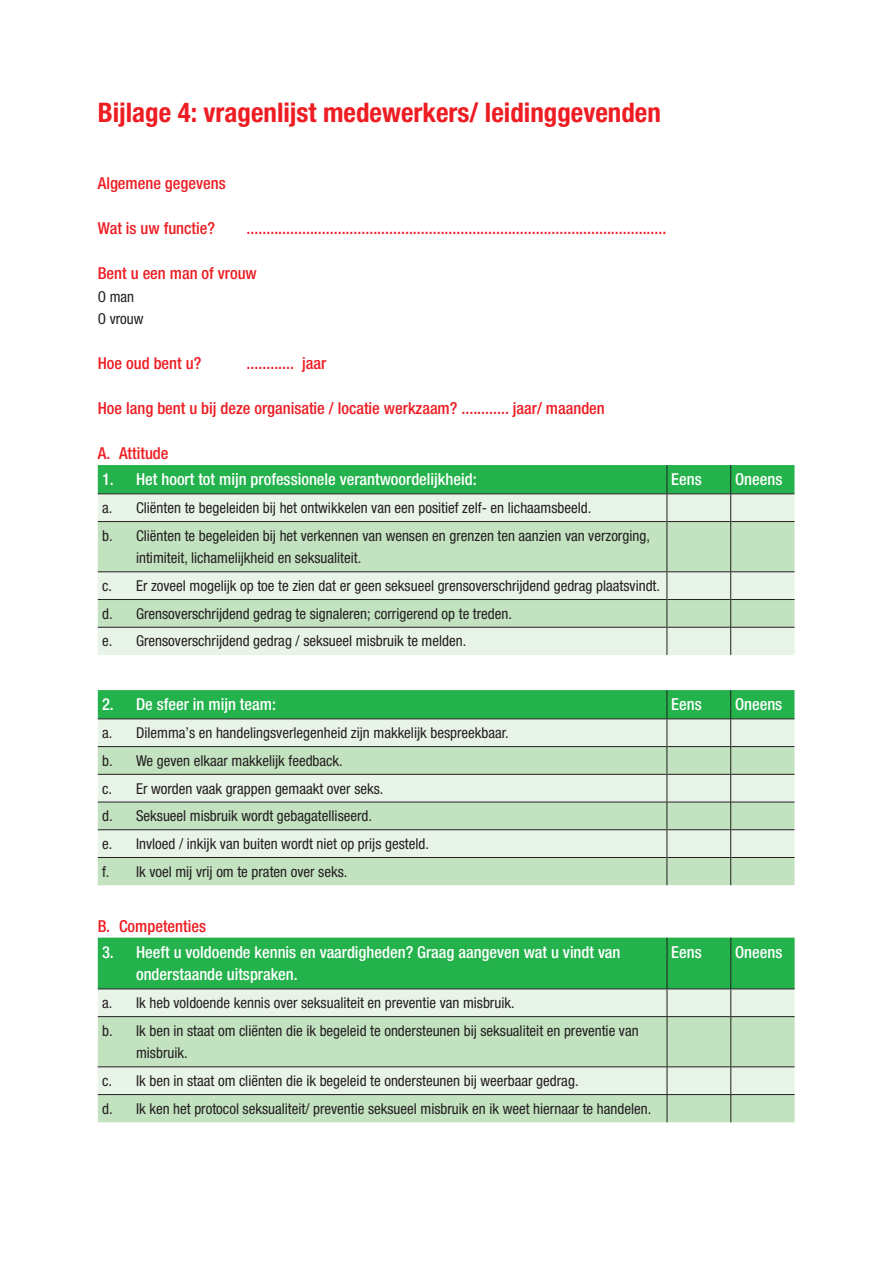
<style>
.page{position:relative;width:893px;height:1263px;background:#fff}
.page>*{position:absolute;margin:0;border:0;box-sizing:border-box;transform-origin:0 0}
.t1{font:700 condensed 27px "Helvetica Neue LT Pro";color:#ee1d23}
.t2{font:500 condensed 16.5px "Helvetica Neue LT Pro";color:#ee1d23}
.t3{font:500 condensed 16.5px/22.5px "Helvetica Neue LT Pro";color:#fff}
.t4{font:condensed 15px/27.8px "Helvetica Neue LT Pro";color:#231f20}
</style>
<div class="page">
<div style="left:98px;top:628px;width:696px;height:27px;background:#e9f4e8"></div>
<svg style="left:98px;top:522px;width:696px;height:105px;background:#cbe5c9"></svg>
<svg style="left:98px;top:465px;width:696px;height:57px;background:#81ce95"></svg>
<hr style="left:98px;top:521px;width:569px;height:1px;background:#231f20">
<hr style="left:667px;top:521px;width:63px;height:1px;background:#231f20">
<hr style="left:667px;top:522px;width:1px;height:50px;background:#231f20">
<hr style="left:731px;top:521px;width:63px;height:1px;background:#231f20">
<hr style="left:730px;top:522px;width:1px;height:50px;background:#231f20">
<hr style="left:98px;top:571px;width:569px;height:1px;background:#231f20">
<hr style="left:667px;top:571px;width:63px;height:1px;background:#231f20">
<hr style="left:731px;top:571px;width:63px;height:1px;background:#231f20">
<hr style="left:98px;top:599px;width:569px;height:1px;background:#231f20">
<hr style="left:667px;top:599px;width:63px;height:1px;background:#231f20">
<hr style="left:731px;top:599px;width:63px;height:1px;background:#231f20">
<hr style="left:98px;top:627px;width:569px;height:1px;background:#231f20">
<hr style="left:667px;top:627px;width:63px;height:1px;background:#231f20">
<svg style="left:667px;top:572px;width:1px;height:83px"></svg>
<hr style="left:731px;top:627px;width:63px;height:1px;background:#231f20">
<svg style="left:730px;top:572px;width:1px;height:83px"></svg>
<svg style="left:98px;top:690px;width:696px;height:195px;background:#b6dcba"></svg>
<svg style="left:98px;top:1017px;width:697px;height:105px;background:#cbe5c9"></svg>
<svg style="left:98px;top:938px;width:697px;height:78px;background:#66c67f"></svg>
<hr style="left:98px;top:1016px;width:633px;height:1px;background:#231f20">
<hr style="left:667px;top:1017px;width:1px;height:49px;background:#231f20">
<hr style="left:731px;top:1016px;width:64px;height:1px;background:#231f20">
<hr style="left:730px;top:1017px;width:1px;height:49px;background:#231f20">
<hr style="left:98px;top:1066px;width:633px;height:1px;background:#231f20">
<hr style="left:731px;top:1066px;width:64px;height:1px;background:#231f20">
<hr style="left:98px;top:1094px;width:633px;height:1px;background:#231f20">
<svg style="left:667px;top:1067px;width:1px;height:55px"></svg>
<hr style="left:731px;top:1094px;width:64px;height:1px;background:#231f20">
<svg style="left:730px;top:1067px;width:1px;height:55px"></svg>
<h1 class="t1" style="left:98px;top:102px;width:565px">Bĳlage 4: vragenlĳst medewerkers/ leidinggevenden</h1>
<p class="t2" style="left:98px;top:177px;width:129px">Algemene gegevens</p>
<p class="t2" style="left:98px;top:222px;width:119px">Wat is uw functie?</p>
<p class="t2" style="left:247px;top:222px;width:421px">..........................................................................................................</p>
<p class="t2" style="left:98px;top:267px;width:161px">Bent u een man of vrouw</p>
<p class="t4" style="left:98px;top:286px;width:47px;line-height:22.5px">O man<br>O vrouw</p>
<p class="t2" style="left:98px;top:357px;width:105px">Hoe oud bent u?</p>
<p class="t2" style="left:247px;top:357px;width:81px">............ jaar</p>
<p class="t2" style="left:98px;top:402px;width:509px">Hoe lang bent u bĳ deze organisatie / locatie werkzaam? ............ jaar/ maanden</p>
<p class="t2" style="left:98px;top:447px;width:72px">A. Attitude</p>
<p class="t3" style="left:102px;top:470px;width:376px">1. Het hoort tot mĳn professionele verantwoordelĳkheid:</p>
<p class="t3" style="left:671px;top:470px;width:32px">Eens</p>
<p class="t3" style="left:735px;top:470px;width:49px">Oneens</p>
<p class="t4" style="left:102px;top:495px;width:549px">a. Cliënten te begeleiden bĳ het ontwikkelen van een positief zelf- en lichaamsbeeld.<br>b. Cliënten te begeleiden bĳ het verkennen van wensen en grenzen ten aanzien van verzorging,</p>
<p class="t4" style="left:102px;top:545px;width:559px;text-indent:34px">intimiteit, lichamelĳkheid en seksualiteit.<br>c. Er zoveel mogelĳk op toe te zien dat er geen seksueel grensoverschrĳdend gedrag plaatsvindt. d. Grensoverschrĳdend gedrag te signaleren; corrigerend op te treden.<br>e. Grensoverschrĳdend gedrag / seksueel misbruik te melden.</p>
<p class="t3" style="left:102px;top:695px;width:175px">2. De sfeer in mĳn team:</p>
<p class="t3" style="left:671px;top:695px;width:32px">Eens</p>
<p class="t3" style="left:735px;top:695px;width:49px">Oneens</p>
<p class="t4" style="left:102px;top:720px;width:408px">a. Dilemma’s en handelingsverlegenheid zĳn makkelĳk bespreekbaar. b. We geven elkaar makkelĳk feedback.<br>c. Er worden vaak grappen gemaakt over seks.<br>d. Seksueel misbruik wordt gebagatelliseerd.<br>e. Invloed / inkĳk van buiten wordt niet op prĳs gesteld.<br>f. Ik voel mĳ vrĳ om te praten over seks.</p>
<p class="t2" style="left:98px;top:920px;width:110px">B. Competenties</p>
<p class="t3" style="left:136px;top:942px;width:486px;text-indent:-34px">3. Heeft u voldoende kennis en vaardigheden? Graag aangeven wat u vindt van onderstaande uitspraken.</p>
<p class="t3" style="left:671px;top:942px;width:32px">Eens</p>
<p class="t3" style="left:735px;top:942px;width:49px">Oneens</p>
<p class="t4" style="left:102px;top:990px;width:538px">a. Ik heb voldoende kennis over seksualiteit en preventie van misbruik.<br>b. Ik ben in staat om cliënten die ik begeleid te ondersteunen bĳ seksualiteit en preventie van</p>
<p class="t4" style="left:102px;top:1040px;width:551px;text-indent:34px">misbruik.<br>c. Ik ben in staat om cliënten die ik begeleid te ondersteunen bĳ weerbaar gedrag.<br>d. Ik ken het protocol seksualiteit/ preventie seksueel misbruik en ik weet hiernaar te handelen.</p>
</div>
